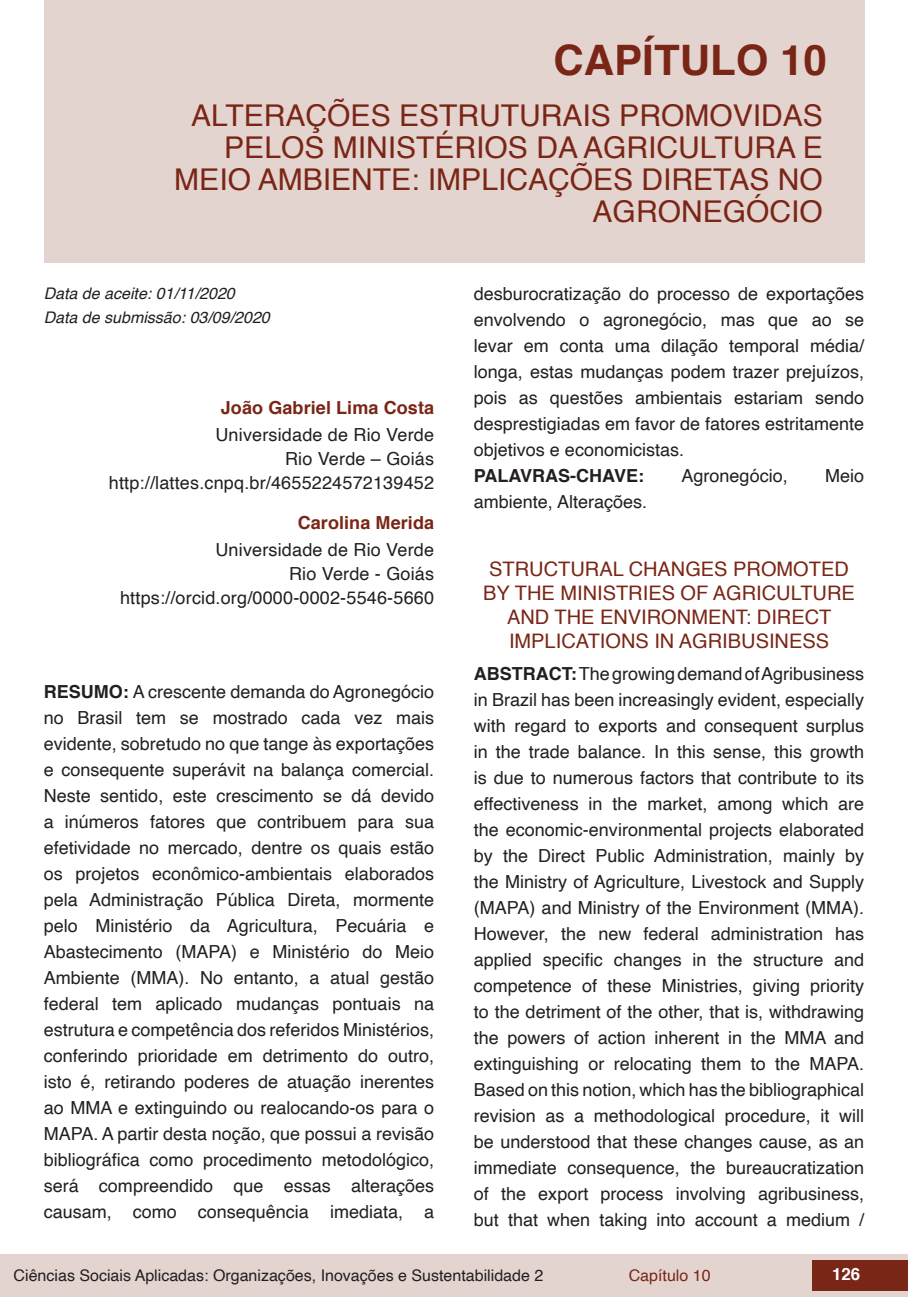
<style>
.page{position:relative;width:908px;height:1304px;background:#fff}
.page>*{position:absolute;margin:0;border:0;box-sizing:border-box;transform-origin:0 0}
.capítulos{font:700 42px "Helvetica";color:#7a2616}
.nome_artigos{font:30px/32px "Helvetica";color:#7a2616;text-align:right}
.título_Inglês{font:20px/24px "Helvetica";color:#7a2616;text-align:center}
.Resumos_e_PC_TXT{font:18px/26px "Helvetica";color:#231f20;text-align:justify}
.info_autores{font:18px "Helvetica";letter-spacing:.01em;color:#231f20}
.nome_autores{font:700 18px "Helvetica";letter-spacing:.005em;color:#7a2616}
.Resumos_e_PC_TXT-2{font:700 18px "Helvetica";color:#231f20}
.t1{font:700 16.8px "Helvetica";color:#fff}
.t2{font:16px "Helvetica";color:#231f20}
.data{font:italic 16px "Helvetica";color:#231f20}
.t3{font:16px "Helvetica";color:#7a2616}
.s1{font-weight:700}
</style>
<div class="page">
<div style="left:0;top:1254px;width:906px;height:43px;background:#e4d4d0"></div>
<div style="left:812px;top:1261px;width:95px;height:30px;background:#7a2616"></div>
<div style="left:44px;top:0;width:819px;height:263px;background:#e4d4d0"></div>
<p class="capítulos" style="left:553px;top:26px;width:275px">CAPÍTULO 10</p>
<p class="nome_artigos" style="left:174px;top:101px;width:649px">ALTERAÇÕES ESTRUTURAIS PROMOVIDAS<br>PELOS MINISTÉRIOS DA AGRICULTURA E<br>MEIO AMBIENTE: IMPLICAÇÕES DIRETAS NO<br>AGRONEGÓCIO</p>
<p class="data" style="left:44px;top:280px;width:192px">Data de aceite: 01/11/2020</p>
<p class="data" style="left:44px;top:304px;width:227px">Data de submissão: 03/09/2020</p>
<p class="nome_autores" style="left:221px;top:393px;width:215px">João Gabriel Lima Costa</p>
<p class="info_autores" style="left:215px;top:421px;width:220px">Universidade de Rio Verde</p>
<p class="info_autores" style="left:285px;top:445px;width:150px">Rio Verde – Goiás</p>
<p class="info_autores" style="left:109px;top:469px;width:326px">http://lattes.cnpq.br/4655224572139452</p>
<p class="nome_autores" style="left:297px;top:508px;width:138px">Carolina Merida</p>
<p class="info_autores" style="left:215px;top:536px;width:220px">Universidade de Rio Verde</p>
<p class="info_autores" style="left:289px;top:560px;width:146px">Rio Verde - Goiás</p>
<p class="info_autores" style="left:120px;top:584px;width:315px">https://orcid.org/0000-0002-5546-5660</p>
<p class="Resumos_e_PC_TXT" style="left:44px;top:679px;width:392px"><span class="s1">RESUMO:</span> A crescente demanda do Agronegócio no Brasil tem se mostrado cada vez mais evidente, sobretudo no que tange às exportações e consequente superávit na balança comercial.<br>Neste sentido, este crescimento se dá devido a inúmeros fatores que contribuem para sua efetividade no mercado, dentre os quais estão os projetos econômico-ambientais elaborados pela Administração Pública Direta, mormente pelo Ministério da Agricultura, Pecuária e Abastecimento (MAPA) e Ministério do Meio Ambiente (MMA). No entanto, a atual gestão federal tem aplicado mudanças pontuais na estrutura e competência dos referidos Ministérios, conferindo prioridade em detrimento do outro, isto é, retirando poderes de atuação inerentes ao MMA e extinguindo ou realocando-os para o MAPA. A partir desta noção, que possui a revisão bibliográfica como procedimento metodológico, será compreendido que essas alterações causam, como consequência imediata, a</p>
<p class="Resumos_e_PC_TXT" style="left:473px;top:281px;width:392px">desburocratização do processo de exportações envolvendo o agronegócio, mas que ao se levar em conta uma dilação temporal média/ longa, estas mudanças podem trazer prejuízos, pois as questões ambientais estariam sendo desprestigiadas em favor de fatores estritamente objetivos e economicistas.</p>
<p class="Resumos_e_PC_TXT-2" style="left:473px;top:461px;width:172px">PALAVRAS-CHAVE:</p>
<p class="Resumos_e_PC_TXT" style="left:681px;top:463px;width:108px">Agronegócio,</p>
<p class="Resumos_e_PC_TXT" style="left:824px;top:463px;width:41px">Meio</p>
<p class="Resumos_e_PC_TXT" style="left:473px;top:489px;width:175px">ambiente, Alterações.</p>
<p class="título_Inglês" style="left:483px;top:558px;width:373px">STRUCTURAL CHANGES PROMOTED<br>BY THE MINISTRIES OF AGRICULTURE<br>AND THE ENVIRONMENT: DIRECT<br>IMPLICATIONS IN AGRIBUSINESS</p>
<p class="Resumos_e_PC_TXT" style="left:473px;top:661px;width:392px"><span class="s1">ABSTRACT:</span> The growing demand of Agribusiness in Brazil has been increasingly evident, especially with regard to exports and consequent surplus in the trade balance. In this sense, this growth is due to numerous factors that contribute to its effectiveness in the market, among which are the economic-environmental projects elaborated by the Direct Public Administration, mainly by the Ministry of Agriculture, Livestock and Supply (MAPA) and Ministry of the Environment (MMA).<br>However, the new federal administration has applied specific changes in the structure and competence of these Ministries, giving priority to the detriment of the other, that is, withdrawing the powers of action inherent in the MMA and extinguishing or relocating them to the MAPA.<br>Based on this notion, which has the bibliographical revision as a methodological procedure, it will be understood that these changes cause, as an immediate consequence, the bureaucratization of the export process involving agribusiness, but that when taking into account a medium /</p>
<p class="t2" style="left:14px;top:1263px;width:531px">Ciências Sociais Aplicadas: Organizações, Inovações e Sustentabilidade 2</p>
<p class="t3" style="left:628px;top:1263px;width:83px">Capítulo 10</p>
<p class="t1" style="left:831px;top:1261px;width:30px">126</p>
</div>
